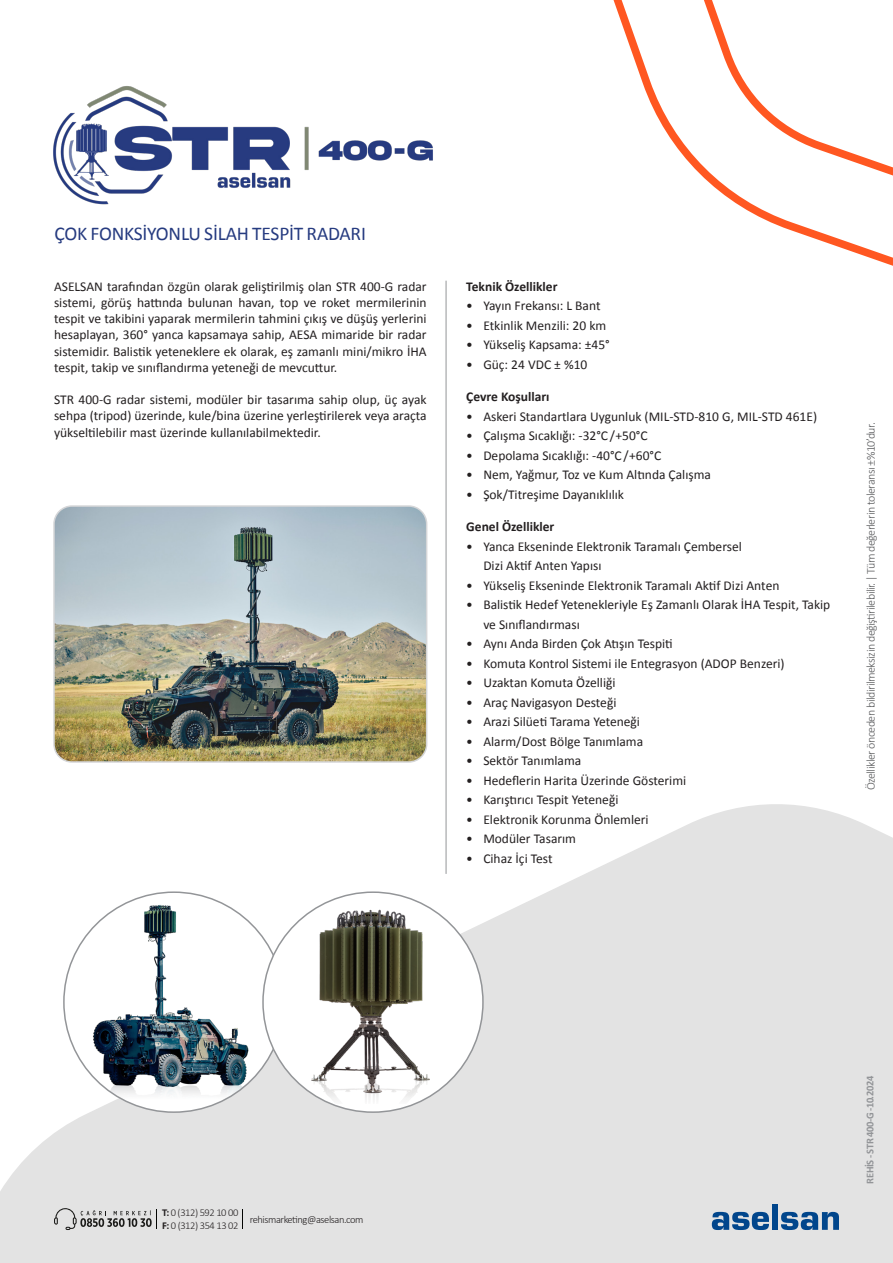
<style>
.page{position:relative;width:893px;height:1263px;background:#fff}
.page>*{position:absolute;margin:0;border:0;box-sizing:border-box;transform-origin:0 0}
.t1{font:19.5px "Calibri";letter-spacing:-.01em;color:#263b80}
.t2{font:13.5px/16.2px "Calibri";color:#231f20;text-align:justify}
.t3{font:700 13.5px "Calibri";color:#231f20}
.t4{font:300 12px "Calibri";letter-spacing:-.04em;color:#57585a}
.t5{font:300 10.5px/12.6px "Calibri";letter-spacing:-.04em;color:#231f20}
.t6{font:700 10.5px "Calibri";letter-spacing:-.04em;color:#939598}
.s1{font-weight:700}
</style>
<div class="page">
<svg style="left:0;top:797px;width:893px;height:466px;fill:#e3e3e3"></svg>
<svg style="left:613px;top:0;width:280px;height:266px"></svg>
<hr style="left:446px;top:281px;width:1px;height:593px;background:#939598">
<img style="left:56px;top:508px;width:371px;height:252px">
<div style="left:53px;top:505px;width:374px;height:258px;border:2px solid #d5d6d8;border-radius:18px"></div>
<img style="left:53px;top:86px;width:380px;height:119px">
<img style="left:65px;top:892px;width:218px;height:219px">
<div style="left:263px;top:892px;width:220px;height:220px;background:#fff;border-radius:50%"></div>
<img style="left:310px;top:906px;width:120px;height:198px">
<svg style="left:712px;top:1212px;width:57px;height:18px"></svg>
<div style="left:772px;top:1204px;width:6px;height:26px;background:#01468c"></div>
<svg style="left:781px;top:1212px;width:58px;height:18px"></svg>
<svg style="left:54px;top:1208px;width:104px;height:22px;background:#b9b9b9"></svg>
<svg style="left:242px;top:1209px;width:1px;height:19px"></svg>
<p class="t1" style="left:54px;top:221px;width:313px">ÇOK FONKSİYONLU SİLAH TESPİT RADARI</p>
<p class="t2" style="left:54px;top:278px;width:374px">ASELSAN tarafından özgün olarak geliştirilmiş olan STR 400-G radar sistemi, görüş hattında bulunan havan, top ve roket mermilerinin tespit ve takibini yaparak mermilerin tahmini çıkış ve düşüş yerlerini hesaplayan, 360° yanca kapsamaya sahip, AESA mimaride bir radar sistemidir. Balistik yeteneklere ek olarak, eş zamanlı mini/mikro İHA tespit, takip ve sınıflandırma yeteneği de mevcuttur.</p>
<p class="t2" style="left:54px;top:392px;width:374px">STR 400-G radar sistemi, modüler bir tasarıma sahip olup, üç ayak sehpa (tripod) üzerinde, kule/bina üzerine yerleştirilerek veya araçta yükseltilebilir mast üzerinde kullanılabilmektedir.</p>
<p class="t3" style="left:466px;top:278px;width:93px">Teknik Özellikler</p>
<p class="t2" style="left:466px;top:298px;width:136px">• Yayın Frekansı: L Bant</p>
<p class="t2" style="left:466px;top:317px;width:141px">• Etkinlik Menzili: 20 km</p>
<p class="t2" style="left:466px;top:337px;width:145px">• Yükseliş Kapsama: ±45°</p>
<p class="t2" style="left:466px;top:356px;width:123px">• Güç: 24 VDC ± %10</p>
<p class="t3" style="left:466px;top:388px;width:85px">Çevre Koşulları</p>
<p class="t2" style="left:466px;top:408px;width:352px">• Askeri Standartlara Uygunluk (MIL-STD-810 G, MIL-STD 461E)</p>
<p class="t2" style="left:466px;top:428px;width:183px">• Çalışma Sıcaklığı: -32°C / +50°C</p>
<p class="t2" style="left:466px;top:447px;width:196px">• Depolama Sıcaklığı: -40°C / +60°C</p>
<p class="t2" style="left:466px;top:467px;width:246px">• Nem, Yağmur, Toz ve Kum Altında Çalışma</p>
<p class="t2" style="left:466px;top:486px;width:159px">• Şok/Titreşime Dayanıklılık</p>
<p class="t3" style="left:466px;top:518px;width:90px">Genel Özellikler</p>
<p class="t2" style="left:483px;top:536px;width:260px;line-height:19.5px;text-indent:-17px">• Yanca Ekseninde Elektronik Taramalı Çembersel<br>Dizi Aktif Anten Yapısı</p>
<p class="t2" style="left:466px;top:577px;width:315px">• Yükseliş Ekseninde Elektronik Taramalı Aktif Dizi Anten</p>
<p class="t2" style="left:483px;top:595px;width:349px;line-height:19.5px;text-indent:-17px">• Balistik Hedef Yetenekleriyle Eş Zamanlı Olarak İHA Tespit, Takip ve Sınıflandırması</p>
<p class="t2" style="left:466px;top:636px;width:208px">• Aynı Anda Birden Çok Atışın Tespiti</p>
<p class="t2" style="left:466px;top:655px;width:320px">• Komuta Kontrol Sistemi ile Entegrasyon (ADOP Benzeri)</p>
<p class="t2" style="left:466px;top:675px;width:151px">• Uzaktan Komuta Özelliği</p>
<p class="t2" style="left:466px;top:694px;width:152px">• Araç Navigasyon Desteği</p>
<p class="t2" style="left:466px;top:714px;width:175px">• Arazi Silüeti Tarama Yeteneği</p>
<p class="t2" style="left:466px;top:733px;width:178px">• Alarm/ Dost Bölge Tanımlama</p>
<p class="t2" style="left:466px;top:753px;width:117px">• Sektör Tanımlama</p>
<p class="t2" style="left:466px;top:772px;width:221px">• Hedeflerin Harita Üzerinde Gösterimi</p>
<p class="t2" style="left:466px;top:792px;width:154px">• Karıştırıcı Tespit Yeteneği</p>
<p class="t2" style="left:466px;top:811px;width:184px">• Elektronik Korunma Önlemleri</p>
<p class="t2" style="left:466px;top:831px;width:111px">• Modüler Tasarım</p>
<p class="t2" style="left:466px;top:850px;width:88px">• Cihaz İçi Test</p>
<p class="t4" style="left:863px;top:790px;width:369px;rotate:-90deg">Özellikler önceden bildirilmeksizin değiştirilebilir. | Tüm değerlerin toleransı ±%10’dur.</p>
<p class="t5" style="left:162px;top:1206px;width:78px"><span class="s1">T:</span> 0 (312) 592 10 00<br><span class="s1">F:</span> 0 (312) 354 13 02</p>
<p class="t5" style="left:250px;top:1213px;width:115px">rehismarketing@aselsan.com</p>
<p class="t6" style="left:863px;top:1183px;width:109px;rotate:-90deg">REHİS - STR 400-G -10.2024</p>
</div>
